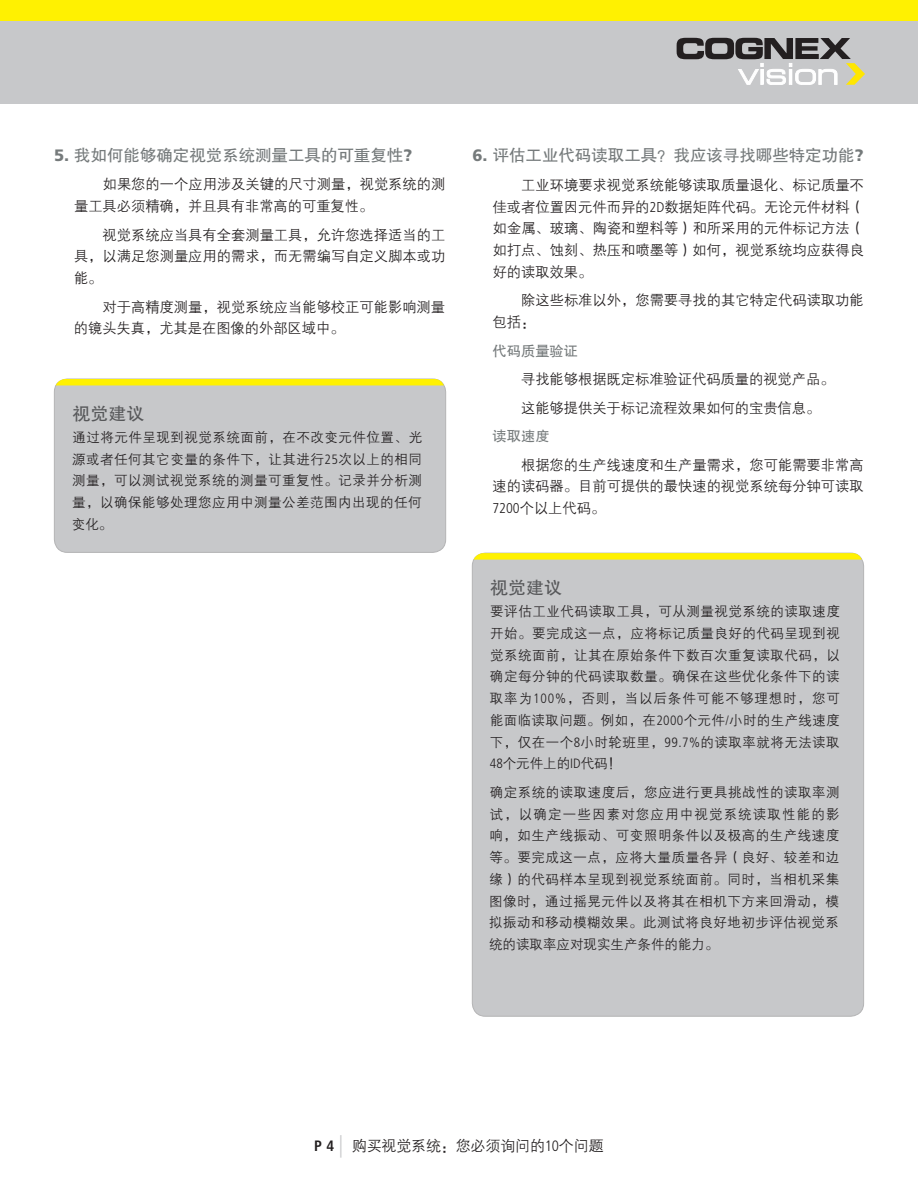
<style>
.page{position:relative;width:918px;height:1188px;background:#fff}
.page>*{position:absolute;margin:0;border:0;box-sizing:border-box;transform-origin:0 0}
.t1{font:18px "FZHTJW GB1 0";color:#57585a}
.t2{font:16.5px "FZHTJW GB1 0";letter-spacing:-.005em;color:#757a7b}
.t3{font:15px "FZZDXJW GB1 0";letter-spacing:-.01em;color:#231f20}
.t4{font:14.25px/21.8px "FZZDXJW GB1 0";color:#231f20}
.t5{font:14.25px "FZHTJW GB1 0";color:#757a7b}
.t6{font:13.5px/21.8px "FZZDXJW GB1 0";letter-spacing:.04em;color:#231f20;text-align:justify}
.s1{font-family:"Frutiger LT Std";font-weight:900}
.s2{font-family:"Frutiger LT Std";font-weight:300;font-stretch:condensed}
.s3{font-family:"Frutiger LT Std";font-weight:700;font-stretch:condensed}
.s4{font-family:"Frutiger LT Std";font-weight:300;font-stretch:condensed;font-size:22.5px;color:#c7c8ca}
</style>
<div class="page">
<div style="left:0;top:0;width:918px;height:104px;background:#c7c8ca"></div>
<div style="left:0;top:0;width:918px;height:20px;background:#fff101"></div>
<svg style="left:677px;top:38px;width:188px;height:47px"></svg>
<div style="left:54px;top:379px;width:392px;height:173px;background:#c7c8ca;border-radius:13px"></div>
<div style="left:54px;top:379px;width:392px;height:174px;border:1px solid #b4b4b5;border-radius:13px"></div>
<div style="left:56px;top:379px;width:388px;height:6px;background:#fff101"></div>
<div style="left:472px;top:553px;width:392px;height:463px;background:#c7c8ca;border-radius:13px"></div>
<svg style="left:474px;top:553px;width:388px;height:7px;background:#faed12"></svg>
<p class="t2" style="left:54px;top:146px;width:360px"><span class="s1">5.</span> 我如何能够确定视觉系统测量工具的可重复性<span class="s1">?</span></p>
<p class="t4" style="left:74px;top:174px;width:373px;text-indent:29px">如果您的一个应用涉及关键的尺寸测量，视觉系统的测量工具必须精确，并且具有非常高的可重复性。</p>
<p class="t4" style="left:74px;top:224px;width:373px;text-align:justify;text-indent:29px">视觉系统应当具有全套测量工具，允许您选择适当的工具，以满足您测量应用的需求，而无需编写自定义脚本或功能。</p>
<p class="t4" style="left:74px;top:296px;width:373px;text-indent:29px">对于高精度测量，视觉系统应当能够校正可能影响测量的镜头失真，尤其是在图像的外部区域中。</p>
<h1 class="t1" style="left:72px;top:404px;width:74px">视觉建议</h1>
<p class="t6" style="left:72px;top:427px;width:352px">通过将元件呈现到视觉系统面前，在不改变元件位置、光源或者任何其它变量的条件下，让其进行<span class="s2">25</span>次以上的相同测量，可以测试视觉系统的测量可重复性。记录并分析测量，以确保能够处理您应用中测量公差范围内出现的任何变化。</p>
<p class="t2" style="left:472px;top:146px;width:393px"><span class="s1">6.</span> 评估工业代码读取工具？我应该寻找哪些特定功能<span class="s1">?</span></p>
<p class="t4" style="left:493px;top:174px;width:373px;text-align:justify;text-indent:29px">工业环境要求视觉系统能够读取质量退化、标记质量不佳或者位置因元件而异的<span class="s2">2D</span>数据矩阵代码。无论元件材料（如金属、玻璃、陶瓷和塑料等）和所采用的元件标记方法（如打点、蚀刻、热压和喷墨等）如何，视觉系统均应获得良好的读取效果。</p>
<p class="t4" style="left:493px;top:290px;width:373px;text-indent:29px">除这些标准以外，您需要寻找的其它特定代码读取功能包括：</p>
<p class="t5" style="left:493px;top:343px;width:87px">代码质量验证</p>
<p class="t4" style="left:521px;top:365px;width:315px;line-height:28.5px">寻找能够根据既定标准验证代码质量的视觉产品。这能够提供关于标记流程效果如何的宝贵信息。</p>
<p class="t5" style="left:493px;top:428px;width:58px">读取速度</p>
<p class="t4" style="left:492px;top:454px;width:373px;text-align:justify;text-indent:29px">根据您的生产线速度和生产量需求，您可能需要非常高速的读码器。目前可提供的最快速的视觉系统每分钟可读取<span class="s2">7200</span>个以上代码。</p>
<h1 class="t1" style="left:490px;top:578px;width:73px">视觉建议</h1>
<p class="t6" style="left:490px;top:601px;width:352px">要评估工业代码读取工具，可从测量视觉系统的读取速度开始。要完成这一点，应将标记质量良好的代码呈现到视觉系统面前，让其在原始条件下数百次重复读取代码，以确定每分钟的代码读取数量。确保在这些优化条件下的读取率为<span class="s2">100%</span>，否则，当以后条件可能不够理想时，您可能面临读取问题。例如，在<span class="s2">2000</span>个元件<span class="s2">/</span>小时的生产线速度下，仅在一个<span class="s2">8</span>小时轮班里，<span class="s2">99.7%</span>的读取率就将无法读取<span class="s2">48</span>个元件上的<span class="s2">ID</span>代码！</p>
<p class="t6" style="left:489px;top:782px;width:352px">确定系统的读取速度后，您应进行更具挑战性的读取率测试，以确定一些因素对您应用中视觉系统读取性能的影响，如生产线振动、可变照明条件以及极高的生产线速度等。要完成这一点，应将大量质量各异（良好、较差和边缘）的代码样本呈现到视觉系统面前。同时，当相机采集图像时，通过摇晃元件以及将其在相机下方来回滑动，模拟振动和移动模糊效果。此测试将良好地初步评估视觉系统的读取率应对现实生产条件的能力。</p>
<p class="t3" style="left:314px;top:1138px;width:291px"><span class="s3">P 4</span> <span class="s4">|</span> 购买视觉系统：您必须询问的<span class="s2">10</span>个问题</p>
</div>
